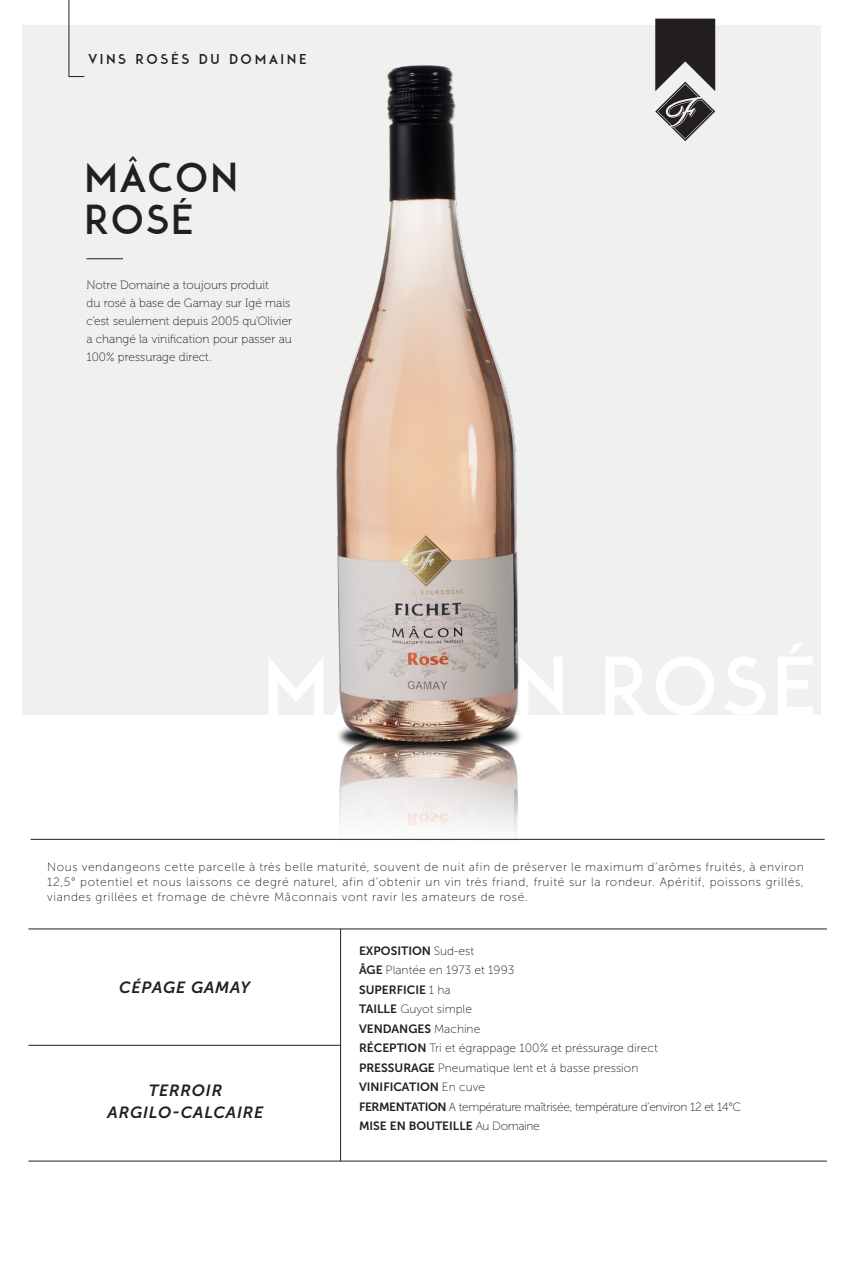
<style>
.page{position:relative;width:851px;height:1276px;background:#fff}
.page>*{position:absolute;margin:0;border:0;box-sizing:border-box;transform-origin:0 0}
.t1{font:39.6px/42px "ADAM";letter-spacing:.05em;color:#231f20}
.t2{font:italic 16.2px/22.2px "Museo Sans 700";letter-spacing:.05em;color:#231f20;text-align:center}
.t3{font:13.5px "ADAM";letter-spacing:.2em;color:#231f20}
.t4{font:12px/15px "Museo Sans 100";color:#231f20;text-align:justify}
.t5{font:12px/18px "Museo 100";color:#231f20}
.t6{font:12px "Museo Sans 700";color:#231f20}
.t7{font:12px "Museo Sans 100";letter-spacing:-.03em;color:#231f20}
.s1{font-family:"Museo Sans 100"}
.s2{font-family:"Museo Sans 700"}
</style>
<div class="page">
<div style="left:22px;top:26px;width:798px;height:688px;background:#f0f1ef"></div>
<svg style="left:68px;top:0;width:17px;height:77px"></svg>
<hr style="left:86px;top:258px;width:37px;height:1px;background:#231f20">
<img style="left:259px;top:65px;width:327px;height:774px">
<hr style="left:340px;top:929px;width:1px;height:232px;background:#231f20">
<hr style="left:28px;top:928px;width:798px;height:1px;background:#231f20">
<hr style="left:31px;top:839px;width:793px;height:1px;background:#231f20">
<hr style="left:28px;top:1045px;width:313px;height:1px;background:#231f20">
<hr style="left:28px;top:1160px;width:798px;height:1px;background:#231f20">
<svg style="left:655px;top:19px;width:60px;height:122px"></svg>
<p class="t3" style="left:89px;top:51px;width:219px">VINS ROSÉS DU DOMAINE</p>
<p class="t1" style="left:84px;top:156px;width:155px">MÂCON<br>ROSÉ</p>
<p class="t5" style="left:86px;top:276px;width:207px">Notre Domaine a toujours produit<br>du rosé à base de Gamay sur Igé mais c’est seulement depuis 2005 qu’Olivier a changé la vinification pour passer au 100% pressurage direct.</p>
<p class="t4" style="left:47px;top:860px;width:758px">Nous vendangeons cette parcelle à très belle maturité, souvent de nuit afin de préserver le maximum d’arômes fruités, à environ 12,5° potentiel et nous laissons ce degré naturel, afin d’obtenir un vin très friand, fruité sur la rondeur. Apéritif, poissons grillés, viandes grillées et fromage de chèvre Mâconnais vont ravir les amateurs de rosé.</p>
<p class="t2" style="left:119px;top:976px;width:133px">CÉPAGE GAMAY</p>
<p class="t2" style="left:108px;top:1079px;width:157px">TERROIR<br>ARGILO-CALCAIRE</p>
<p class="t6" style="left:359px;top:944px;width:116px">EXPOSITION <span class="s1">Sud-est</span></p>
<p class="t4" style="left:359px;top:963px;width:157px"><span class="s2">ÂGE</span> Plantée en 1973 et 1993</p>
<p class="t6" style="left:359px;top:983px;width:93px">SUPERFICIE <span class="s1">1 ha</span></p>
<p class="t4" style="left:359px;top:1002px;width:114px"><span class="s2">TAILLE</span> Guyot simple</p>
<p class="t6" style="left:359px;top:1022px;width:123px">VENDANGES <span class="s1">Machine</span></p>
<p class="t4" style="left:359px;top:1041px;width:300px"><span class="s2">RÉCEPTION</span> Tri et égrappage 100% et préssurage direct</p>
<p class="t4" style="left:359px;top:1060px;width:281px"><span class="s2">PRESSURAGE</span> Pneumatique lent et à basse pression</p>
<p class="t6" style="left:359px;top:1080px;width:127px">VINIFICATION <span class="s1">En cuve</span></p>
<p class="t7" style="left:359px;top:1100px;width:384px"><span class="s2">FERMENTATION</span> A température maîtrisée, température d’environ 12 et 14°C</p>
<p class="t6" style="left:359px;top:1119px;width:182px">MISE EN BOUTEILLE <span class="s1">Au Domaine</span></p>
</div>
